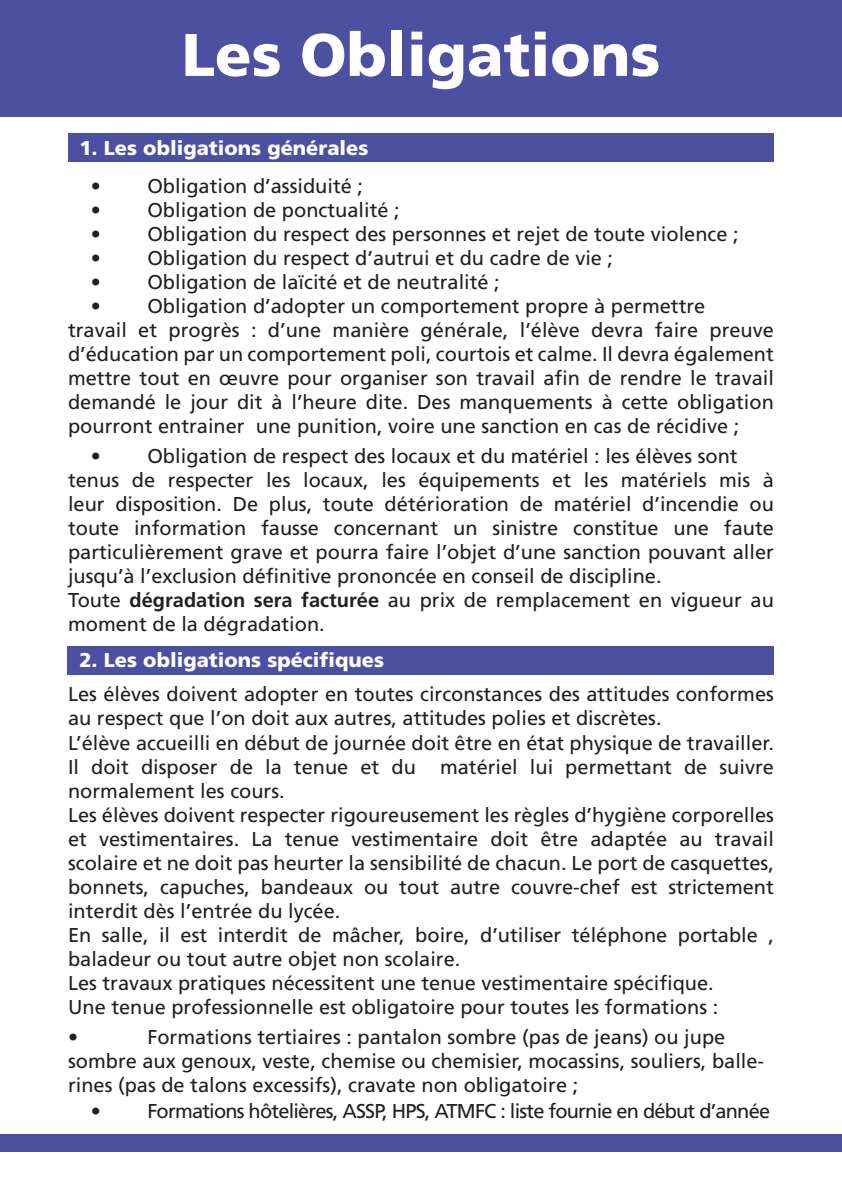
<style>
.page{position:relative;width:842px;height:1191px;background:#fff}
.page>*{position:absolute;margin:0;border:0;box-sizing:border-box;transform-origin:0 0}
.t1{font:900 60px "Frutiger";color:#fff}
.t2{font:20px/24px "Frutiger";color:#231f20}
.t3{font:20px "Frutiger";letter-spacing:-.04em;color:#231f20}
.t4{font:900 20px "Frutiger";color:#fff}
.s1{font-weight:700}
</style>
<div class="page">
<div style="left:67px;top:646px;width:707px;height:29px;background:#4d4fa1"></div>
<div style="left:68px;top:133px;width:706px;height:29px;background:#4d4fa1"></div>
<div style="left:0;top:0;width:842px;height:116px;background:#4d4fa1"></div>
<div style="left:0;top:1134px;width:842px;height:17px;background:#4d4fa1"></div>
<h1 class="t1" style="left:182px;top:19px;width:480px">Les Obligations</h1>
<p class="t4" style="left:79px;top:136px;width:291px">1. Les obligations générales</p>
<p class="t2" style="left:91px;top:174px;width:274px">• Obligation d’assiduité ;</p>
<p class="t2" style="left:91px;top:198px;width:310px">• Obligation de ponctualité ;</p>
<p class="t2" style="left:91px;top:222px;width:649px">• Obligation du respect des personnes et rejet de toute violence ;</p>
<p class="t2" style="left:91px;top:246px;width:524px">• Obligation du respect d’autrui et du cadre de vie ;</p>
<p class="t2" style="left:91px;top:270px;width:411px">• Obligation de laïcité et de neutralité ;</p>
<p class="t2" style="left:68px;top:294px;width:707px;text-indent:23px">• Obligation d’adopter un comportement propre à permettre<br>travail et progrès : d’une manière générale, l’élève devra faire preuve d’éducation par un comportement poli, courtois et calme. Il devra également mettre tout en œuvre pour organiser son travail afin de rendre le travail demandé le jour dit à l’heure dite. Des manquements à cette obligation pourront entrainer une punition, voire une sanction en cas de récidive ;</p>
<p class="t2" style="left:68px;top:444px;width:707px;text-indent:23px">• Obligation de respect des locaux et du matériel : les élèves sont tenus de respecter les locaux, les équipements et les matériels mis à leur disposition. De plus, toute détérioration de matériel d’incendie ou toute information fausse concernant un sinistre constitue une faute particulièrement grave et pourra faire l’objet d’une sanction pouvant aller jusqu’à l’exclusion définitive prononcée en conseil de discipline.<br>Toute <span class="s1">dégradation sera facturée</span> au prix de remplacement en vigueur au moment de la dégradation.</p>
<p class="t4" style="left:79px;top:648px;width:306px">2. Les obligations spécifiques</p>
<p class="t2" style="left:68px;top:682px;width:707px">Les élèves doivent adopter en toutes circonstances des attitudes conformes au respect que l’on doit aux autres, attitudes polies et discrètes.<br>L’élève accueilli en début de journée doit être en état physique de travailler.<br>Il doit disposer de la tenue et du matériel lui permettant de suivre normalement les cours.<br>Les élèves doivent respecter rigoureusement les règles d’hygiène corporelles et vestimentaires. La tenue vestimentaire doit être adaptée au travail scolaire et ne doit pas heurter la sensibilité de chacun. Le port de casquettes, bonnets, capuches, bandeaux ou tout autre couvre-chef est strictement interdit dès l’entrée du lycée.<br>En salle, il est interdit de mâcher, boire, d’utiliser téléphone portable , baladeur ou tout autre objet non scolaire.<br>Les travaux pratiques nécessitent une tenue vestimentaire spécifique.<br>Une tenue professionnelle est obligatoire pour toutes les formations :</p>
<p class="t2" style="left:68px;top:1024px;width:11px">•</p>
<p class="t2" style="left:68px;top:1024px;width:698px;text-indent:79px">Formations tertiaires : pantalon sombre (pas de jeans) ou jupe sombre aux genoux, veste, chemise ou chemisier, mocassins, souliers, balle&shy;rines (pas de talons excessifs), cravate non obligatoire ;</p>
<p class="t3" style="left:91px;top:1099px;width:681px">• Formations hôtelières, ASSP, HPS, ATMFC : liste fournie en début d’année</p>
</div>
